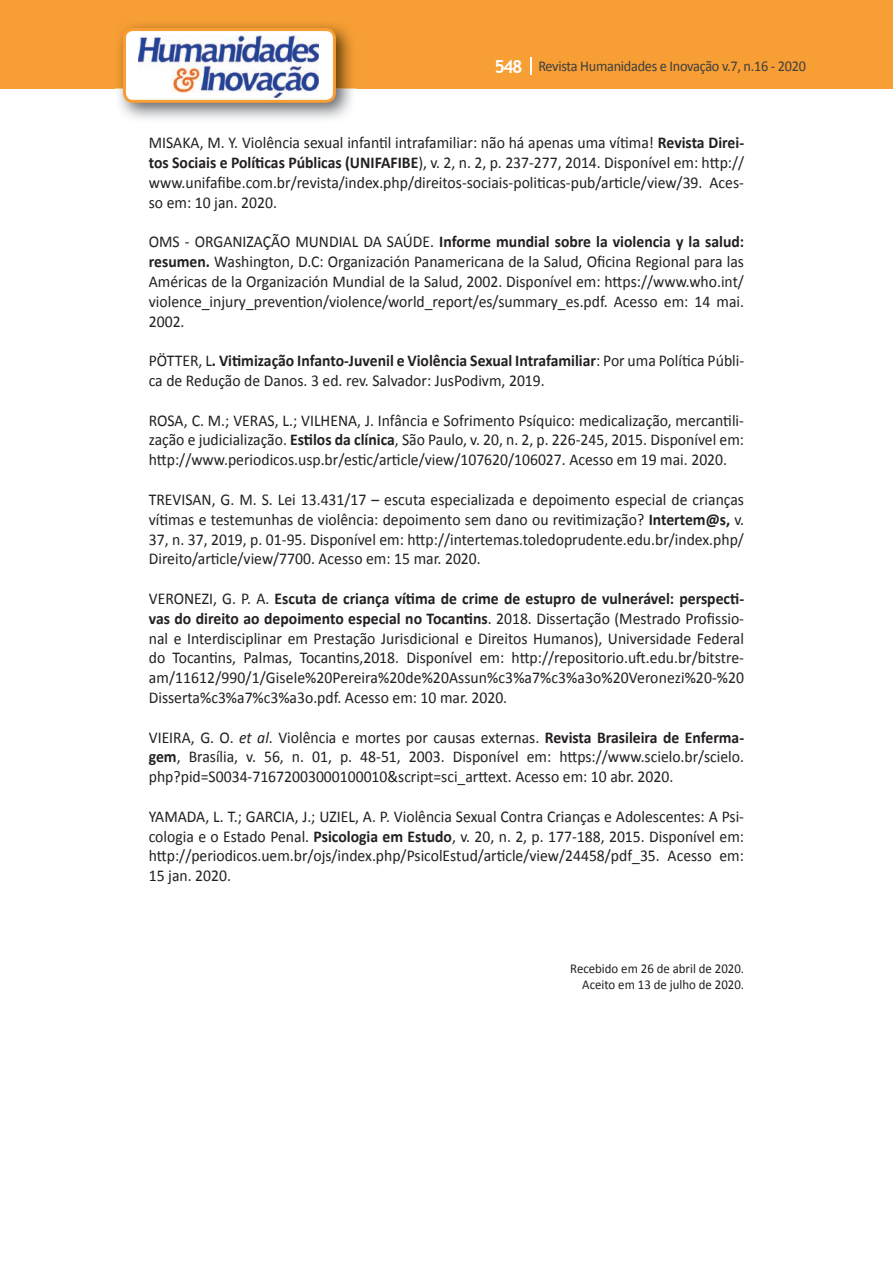
<style>
.page{position:relative;width:893px;height:1263px;background:#fff}
.page>*{position:absolute;margin:0;border:0;box-sizing:border-box;transform-origin:0 0}
.t1{font:16.5px/19.8px "Calibri";color:#231f20;text-align:justify;scale:.95 1}
.t2{font:15px "Calibri";letter-spacing:-.02em;color:#3e3e3f;scale:.95 1}
.t3{font:13.5px/16.2px "Calibri";color:#231f20;text-align:right;scale:.95 1}
.s1{font-family:"Trebuchet MS";font-weight:700;font-size:18px;color:#fff}
.s2{font-weight:700}
.s3{font-style:italic}
</style>
<div class="page">
<div style="left:0;top:0;width:893px;height:88px;background:#f79e34"></div>
<svg style="left:530px;top:57px;width:2px;height:18px"></svg>
<img style="left:115px;top:24px;width:241px;height:95px">
<svg style="left:123px;top:28px;width:213px;height:75px"></svg>
<p class="t2" style="left:495px;top:57px;width:329px"><span class="s1">548</span> Revista Humanidades e Inovação v.7, n.16 - 2020</p>
<p class="t1" style="left:149px;top:133px;width:628px">MISAKA, M. Y. Violência sexual infantil intrafamiliar: não há apenas uma vítima! <span class="s2">Revista Direi&shy;tos Sociais e Políticas Públicas (UNIFAFIBE</span>), v. 2, n. 2, p. 237-277, 2014. Disponível em: http:// www.unifafibe.com.br/revista/index.php/direitos-sociais-politicas-pub/article/view/39. Aces&shy;so em: 10 jan. 2020.</p>
<p class="t1" style="left:149px;top:232px;width:628px">OMS - ORGANIZAÇÃO MUNDIAL DA SAÚDE. <span class="s2">Informe mundial sobre la violencia y la salud: resumen.</span> Washington, D.C: Organización Panamericana de la Salud, Oficina Regional para las Américas de la Organización Mundial de la Salud, 2002. Disponível em: https://www.who.int/ violence_injury_prevention/violence/world_report/es/summary_es.pdf. Acesso em: 14 mai.<br>2002.</p>
<p class="t1" style="left:149px;top:351px;width:628px">PÖTTER, L<span class="s2">. Vitimização Infanto-Juvenil e Violência Sexual Intrafamiliar</span>: Por uma Política Públi&shy;ca de Redução de Danos. 3 ed. rev. Salvador: JusPodivm, 2019.</p>
<p class="t1" style="left:149px;top:410px;width:628px">ROSA, C. M.; VERAS, L.; VILHENA, J. Infância e Sofrimento Psíquico: medicalização, mercantili&shy;zação e judicialização. <span class="s2">Estilos da clínica</span>, São Paulo, v. 20, n. 2, p. 226-245, 2015. Disponível em: http://www.periodicos.usp.br/estic/article/view/107620/106027. Acesso em 19 mai. 2020.</p>
<p class="t1" style="left:149px;top:490px;width:628px">TREVISAN, G. M. S. Lei 13.431/17 – escuta especializada e depoimento especial de crianças vítimas e testemunhas de violência: depoimento sem dano ou revitimização? <span class="s2">Intertem@s,</span> v.<br>37, n. 37, 2019, p. 01-95. Disponível em: http://intertemas.toledoprudente.edu.br/index.php/ Direito/article/view/7700. Acesso em: 15 mar. 2020.</p>
<p class="t1" style="left:149px;top:589px;width:628px">VERONEZI, G. P. A. <span class="s2">Escuta de criança vítima de crime de estupro de vulnerável: perspecti&shy;vas do direito ao depoimento especial no Tocantins</span>. 2018. Dissertação (Mestrado Profissio&shy;nal e Interdisciplinar em Prestação Jurisdicional e Direitos Humanos), Universidade Federal do Tocantins, Palmas, Tocantins,2018. Disponível em: http://repositorio.uft.edu.br/bitstre&shy;am/11612/990/1/Gisele%20Pereira%20de%20Assun%c3%a7%c3%a3o%20Veronezi%20-%20<br>Disserta%c3%a7%c3%a3o.pdf. Acesso em: 10 mar. 2020.</p>
<p class="t1" style="left:149px;top:727px;width:628px">VIEIRA, G. O. <span class="s3">et al</span>. Violência e mortes por causas externas. <span class="s2">Revista Brasileira de Enferma&shy;gem</span>, Brasília, v. 56, n. 01, p. 48-51, 2003. Disponível em: https://www.scielo.br/scielo. php?pid=S0034-71672003000100010&amp;script=sci_arttext. Acesso em: 10 abr. 2020.</p>
<p class="t1" style="left:149px;top:806px;width:628px">YAMADA, L. T.; GARCIA, J.; UZIEL, A. P. Violência Sexual Contra Crianças e Adolescentes: A Psi&shy;cologia e o Estado Penal. <span class="s2">Psicologia em Estudo</span>, v. 20, n. 2, p. 177-188, 2015. Disponível em: http://periodicos.uem.br/ojs/index.php/PsicolEstud/article/view/24458/pdf_35. Acesso em:<br>15 jan. 2020.</p>
<p class="t3" style="left:570px;top:960px;width:184px">Recebido em 26 de abril de 2020.<br>Aceito em 13 de julho de 2020.</p>
</div>
